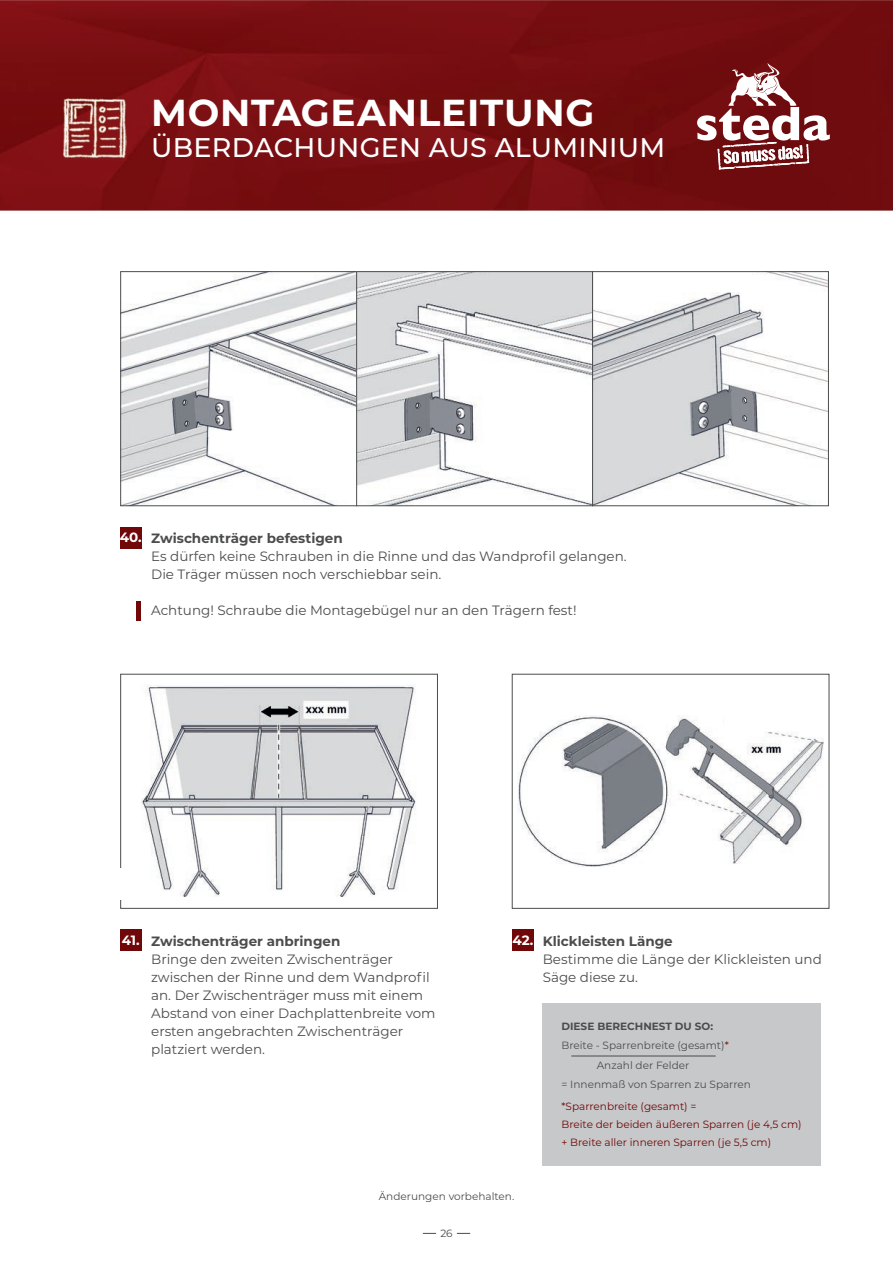
<style>
.page{position:relative;width:893px;height:1263px;background:#fff}
.page>*{position:absolute;margin:0;border:0;box-sizing:border-box;transform-origin:0 0}
.t1{font:700 37.5px "Montserrat";letter-spacing:.02em;color:#fff}
.t2{font:500 27px "Montserrat";letter-spacing:.01em;color:#fff}
.t3{font:13.5px/18px "Montserrat";color:#4b4c4d}
.t4{font:700 13.5px "Montserrat";color:#4b4c4d}
.t5{font:700 13.5px "Montserrat";color:#fff}
.t6{font:10.5px "Montserrat";color:#4b4c4d}
.t7{font:10.5px/18px "Montserrat";color:#700708}
.t8{font:700 10.5px "Montserrat";color:#4b4c4d}
.s1{font-weight:700;color:#fff}
.s2{font-weight:700}
.s3{color:#700708}
</style>
<div class="page">
<svg style="left:423px;top:1233px;width:13px;height:1px"></svg>
<svg style="left:457px;top:1233px;width:13px;height:1px"></svg>
<img style="left:0;top:0;width:893px;height:211px">
<svg style="left:698px;top:63px;width:131px;height:106px"></svg>
<img style="left:64px;top:97px;width:62px;height:64px">
<img style="left:122px;top:273px;width:705px;height:231px">
<div style="left:592px;top:271px;width:237px;height:235px;border:1px solid #4b4c4d"></div>
<div style="left:120px;top:271px;width:237px;height:235px;border:1px solid #4b4c4d"></div>
<div style="left:512px;top:930px;width:21px;height:21px;background:#700708"></div>
<div style="left:120px;top:930px;width:21px;height:21px;background:#700708"></div>
<div style="left:120px;top:527px;width:21px;height:21px;background:#700708"></div>
<img style="left:518px;top:716px;width:305px;height:150px">
<div style="left:543px;top:1003px;width:278px;height:162px;background:#c7c8ca"></div>
<div style="left:120px;top:674px;width:318px;height:234px;border:1px solid #4b4c4d"></div>
<div style="left:356px;top:271px;width:237px;height:235px;border:1px solid #4b4c4d"></div>
<img style="left:141px;top:684px;width:275px;height:212px">
<div style="left:121px;top:868px;width:13px;height:31px;background:#fff"></div>
<hr style="left:136px;top:601px;width:4px;height:20px;background:#700708">
<hr style="left:571px;top:1056px;width:145px;height:1px;background:#4b4c4d">
<div style="left:512px;top:674px;width:317px;height:234px;border:1px solid #4b4c4d"></div>
<div style="left:698px;top:713px;width:24px;height:14px;background:#fff"></div>
<div style="left:813px;top:789px;width:13px;height:37px;background:#fff"></div>
<svg style="left:214px;top:402px;width:12px;height:24px"></svg>
<svg style="left:454px;top:407px;width:12px;height:27px"></svg>
<svg style="left:414px;top:402px;width:7px;height:18px"></svg>
<svg style="left:182px;top:399px;width:8px;height:28px"></svg>
<svg style="left:416px;top:426px;width:6px;height:7px"></svg>
<svg style="left:698px;top:401px;width:11px;height:28px"></svg>
<svg style="left:742px;top:397px;width:5px;height:25px"></svg>
<h1 class="t1" style="left:151px;top:86px;width:445px">MONTAGEANLEITUNG</h1>
<h2 class="t2" style="left:151px;top:128px;width:516px">ÜBERDACHUNGEN AUS ALUMINIUM</h2>
<p class="t3" style="left:151px;top:529px;width:477px;text-indent:-31px"><span class="s1">40.</span> <span class="s2">Zwischenträger befestigen<br></span>Es dürfen keine Schrauben in die Rinne und das Wandprofil gelangen.<br>Die Träger müssen noch verschiebbar sein.</p>
<p class="t3" style="left:151px;top:601px;width:427px">Achtung! Schraube die Montagebügel nur an den Trägern fest!</p>
<p class="t5" style="left:122px;top:930px;width:19px">41.</p>
<p class="t5" style="left:512px;top:930px;width:22px">42.</p>
<p class="t4" style="left:151px;top:931px;width:191px">Zwischenträger anbringen</p>
<p class="t3" style="left:151px;top:950px;width:286px">Bringe den zweiten Zwischenträger zwischen der Rinne und dem Wandprofil an. Der Zwischenträger muss mit einem Abstand von einer Dachplattenbreite vom ersten angebrachten Zwischenträger platziert werden.</p>
<p class="t4" style="left:543px;top:931px;width:132px">Klickleisten Länge</p>
<p class="t3" style="left:543px;top:950px;width:281px">Bestimme die Länge der Klickleisten und<br>Säge diese zu.</p>
<p class="t8" style="left:561px;top:1018px;width:153px">DIESE BERECHNEST DU SO:</p>
<p class="t6" style="left:561px;top:1038px;width:169px">Breite - Sparrenbreite (gesamt)<span class="s3">*</span></p>
<p class="t6" style="left:597px;top:1057px;width:94px">Anzahl der Felder</p>
<p class="t6" style="left:561px;top:1077px;width:191px">= Innenmaß von Sparren zu Sparren</p>
<p class="t7" style="left:561px;top:1097px;width:242px">*Sparrenbreite (gesamt) =<br>Breite der beiden äußeren Sparren (je 4,5 cm) + Breite aller inneren Sparren (je 5,5 cm)</p>
<p class="t6" style="left:379px;top:1189px;width:137px">Änderungen vorbehalten.</p>
<p class="t6" style="left:440px;top:1225px;width:14px">26</p>
</div>
